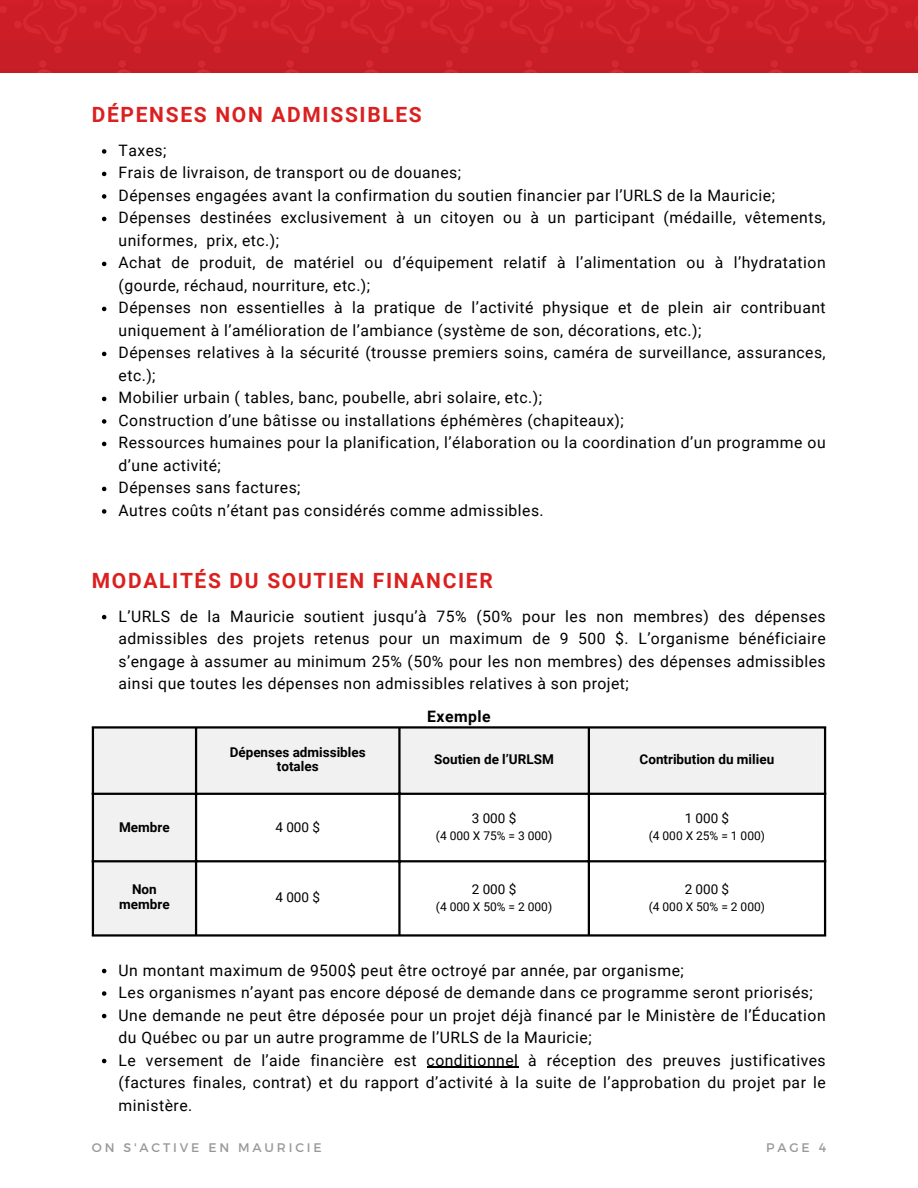
<style>
.page{position:relative;width:918px;height:1188px;background:#fff}
.page>*{position:absolute;margin:0;border:0;box-sizing:border-box;transform-origin:0 0}
.t1{font:700 21px "Roboto";letter-spacing:.08em;color:#db2020}
.t2{font:15.75px/22.5px "Roboto";letter-spacing:.03em;color:#000}
.t3{font:700 15.75px "Roboto";letter-spacing:.03em;color:#000}
.t4{font:700 13.5px/14px "Roboto";color:#000;text-align:center}
.t5{font:13.5px "Roboto";color:#000}
.t6{font:12.45px "Montserrat";letter-spacing:.23em;color:#999997}
.t7{font:12px "Roboto";color:#000}
</style>
<div class="page">
<img style="left:0;top:0;width:258px;height:73px">
<img style="left:258px;top:0;width:326px;height:73px">
<img style="left:584px;top:0;width:334px;height:73px">
<svg style="left:94px;top:729px;width:730px;height:205px"></svg>
<hr style="left:92px;top:729px;width:2px;height:205px;background:#000">
<hr style="left:195px;top:729px;width:2px;height:205px;background:#000">
<hr style="left:398px;top:729px;width:3px;height:205px;background:#000">
<hr style="left:588px;top:729px;width:2px;height:205px;background:#000">
<hr style="left:824px;top:729px;width:2px;height:205px;background:#000">
<hr style="left:92px;top:726px;width:734px;height:3px;background:#000">
<hr style="left:92px;top:793px;width:734px;height:2px;background:#000">
<hr style="left:92px;top:860px;width:734px;height:2px;background:#000">
<hr style="left:92px;top:934px;width:734px;height:3px;background:#000">
<svg style="left:102px;top:149px;width:4px;height:5px"></svg>
<svg style="left:102px;top:172px;width:4px;height:4px"></svg>
<svg style="left:102px;top:194px;width:4px;height:5px"></svg>
<svg style="left:102px;top:217px;width:4px;height:4px"></svg>
<svg style="left:102px;top:262px;width:4px;height:4px"></svg>
<svg style="left:102px;top:307px;width:4px;height:4px"></svg>
<svg style="left:102px;top:352px;width:4px;height:4px"></svg>
<svg style="left:102px;top:397px;width:4px;height:4px"></svg>
<svg style="left:102px;top:419px;width:4px;height:5px"></svg>
<svg style="left:102px;top:442px;width:4px;height:4px"></svg>
<svg style="left:102px;top:487px;width:4px;height:4px"></svg>
<svg style="left:102px;top:509px;width:4px;height:5px"></svg>
<svg style="left:102px;top:615px;width:4px;height:4px"></svg>
<svg style="left:102px;top:969px;width:4px;height:4px"></svg>
<svg style="left:102px;top:991px;width:4px;height:5px"></svg>
<svg style="left:102px;top:1014px;width:4px;height:4px"></svg>
<svg style="left:102px;top:1059px;width:4px;height:4px"></svg>
<hr style="left:427px;top:1067px;width:91px;height:1px;background:#000">
<p class="t1" style="left:92px;top:103px;width:332px">DÉPENSES NON ADMISSIBLES</p>
<p class="t2" style="left:119px;top:139px;width:49px">Taxes;</p>
<p class="t2" style="left:119px;top:162px;width:344px">Frais de livraison, de transport ou de douanes;</p>
<p class="t2" style="left:119px;top:184px;width:658px">Dépenses engagées avant la confirmation du soutien financier par l’URLS de la Mauricie;</p>
<p class="t2" style="left:119px;top:207px;width:709px">Dépenses destinées exclusivement à un citoyen ou à un participant (médaille, vêtements, uniformes, prix, etc.);</p>
<p class="t2" style="left:119px;top:252px;width:709px">Achat de produit, de matériel ou d’équipement relatif à l’alimentation ou à l’hydratation (gourde, réchaud, nourriture, etc.);</p>
<p class="t2" style="left:119px;top:297px;width:709px">Dépenses non essentielles à la pratique de l’activité physique et de plein air contribuant uniquement à l’amélioration de l’ambiance (système de son, décorations, etc.);</p>
<p class="t2" style="left:119px;top:342px;width:709px">Dépenses relatives à la sécurité (trousse premiers soins, caméra de surveillance, assurances, etc.);</p>
<p class="t2" style="left:119px;top:387px;width:425px">Mobilier urbain ( tables, banc, poubelle, abri solaire, etc.);</p>
<p class="t2" style="left:119px;top:409px;width:507px">Construction d’une bâtisse ou installations éphémères (chapiteaux);</p>
<p class="t2" style="left:119px;top:432px;width:709px">Ressources humaines pour la planification, l’élaboration ou la coordination d’un programme ou d’une activité;</p>
<p class="t2" style="left:119px;top:477px;width:184px">Dépenses sans factures;</p>
<p class="t2" style="left:119px;top:499px;width:427px">Autres coûts n’étant pas considérés comme admissibles.</p>
<p class="t1" style="left:92px;top:569px;width:403px">MODALITÉS DU SOUTIEN FINANCIER</p>
<p class="t2" style="left:119px;top:605px;width:709px;text-align:justify">L’URLS de la Mauricie soutient jusqu’à 75% (50% pour les non membres) des dépenses admissibles des projets retenus pour un maximum de 9 500 $. L’organisme bénéficiaire s’engage à assumer au minimum 25% (50% pour les non membres) des dépenses admissibles ainsi que toutes les dépenses non admissibles relatives à son projet;</p>
<p class="t3" style="left:427px;top:707px;width:65px">Exemple</p>
<h1 class="t4" style="left:230px;top:746px;width:137px">Dépenses admissibles totales</h1>
<p class="t4" style="left:434px;top:753px;width:121px">Soutien de l’URLSM</p>
<p class="t4" style="left:640px;top:753px;width:136px">Contribution du milieu</p>
<p class="t4" style="left:119px;top:820px;width:52px">Membre</p>
<p class="t5" style="left:275px;top:819px;width:46px">4 000 $</p>
<p class="t4" style="left:119px;top:882px;width:52px;line-height:15px">Non membre</p>
<p class="t5" style="left:275px;top:890px;width:46px">4 000 $</p>
<p class="t5" style="left:472px;top:811px;width:46px">3 000 $</p>
<p class="t7" style="left:436px;top:829px;width:118px">(4 000 X 75% = 3 000)</p>
<p class="t5" style="left:472px;top:881px;width:46px">2 000 $</p>
<p class="t7" style="left:436px;top:900px;width:118px">(4 000 X 50% = 2 000)</p>
<p class="t5" style="left:685px;top:811px;width:46px">1 000 $</p>
<p class="t7" style="left:649px;top:829px;width:118px">(4 000 X 25% = 1 000)</p>
<h1 class="t5" style="left:685px;top:881px;width:46px">2 000 $</h1>
<p class="t7" style="left:649px;top:900px;width:118px">(4 000 X 50% = 2 000)</p>
<p class="t2" style="left:119px;top:959px;width:567px">Un montant maximum de 9500$ peut être octroyé par année, par organisme;</p>
<p class="t2" style="left:119px;top:981px;width:696px">Les organismes n’ayant pas encore déposé de demande dans ce programme seront priorisés;</p>
<p class="t2" style="left:119px;top:1004px;width:709px">Une demande ne peut être déposée pour un projet déjà financé par le Ministère de l’Éducation du Québec ou par un autre programme de l’URLS de la Mauricie;</p>
<p class="t2" style="left:119px;top:1049px;width:709px;text-align:justify">Le versement de l’aide financière est conditionnel à réception des preuves justificatives (factures finales, contrat) et du rapport d’activité à la suite de l’approbation du projet par le ministère.</p>
<h2 class="t6" style="left:92px;top:1139px;width:231px">ON S'ACTIVE EN MAURICIE</h2>
<p class="t6" style="left:766px;top:1139px;width:62px">PAGE 4</p>
</div>
